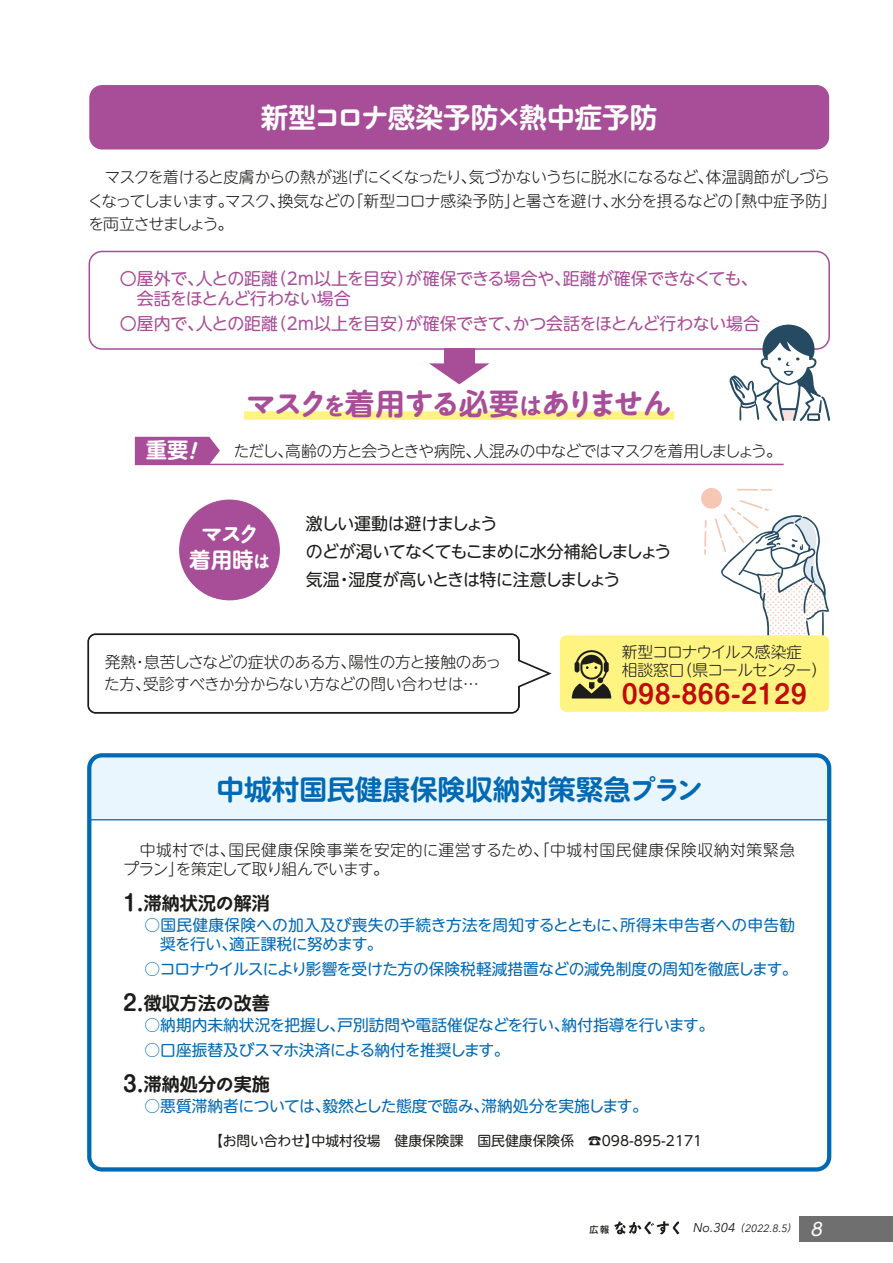
<style>
.page{position:relative;width:893px;height:1263px;background:#fff}
.page>*{position:absolute;margin:0;border:0;box-sizing:border-box;transform-origin:0 0}
.t1{font:700 29.7px "Maru Anti Std De";letter-spacing:-.12em;color:#a84d97}
.t2{font:700 27.6px "UD Shin M Go Pr 6 De";color:#0069b4}
.t3{font:700 27.6px "UD Shin M Go Pr 6 De";color:#fff}
.t4{font:700 25.5px "Maru Anti Std De";letter-spacing:.02em;color:#c00c0c}
.t5{font:700 21.75px "Maru Anti Std De";color:#1c1c1b}
.t6{font:700 21.45px "UD Shin M Go Pr 6 De";color:#fff}
.t7{font:700 21.45px "Maru Anti Std De";color:#fff}
.t8{font:700 21.3px "UD Shin M Go Pr 6 De";color:#fff}
.t9{font:700 18px "UD Shin M Go Pr 6 De";color:#1c1c1b}
.t10{font:italic 17.85px "UD Shin M Go Pr 6";color:#fff}
.t11{font:16.95px/20.2px "UD Shin M Go Pr 6";letter-spacing:-.025em;color:#a84d97}
.t12{font:16.95px "UD Shin M Go Pr 6";letter-spacing:-.055em;color:#1c1c1b}
.t13{font:16.95px "UD Shin M Go Pr 6";letter-spacing:-.05em;color:#a84d97}
.t14{font:300 15.75px/19.2px "UD Shin M Go Pr 6";letter-spacing:-.03em;color:#1c1c1b}
.t15{font:15.75px/19.2px "UD Shin M Go Pr 6";letter-spacing:-.01em;color:#0069b4}
.t16{font:15.75px "UD Shin M Go Pr 6";letter-spacing:-.03em;color:#0069b4}
.t17{font:300 15.75px/18.1px "UD Shin M Go Pr 6";letter-spacing:-.06em;color:#1c1c1b}
.t18{font:300 15.75px "UD Shin M Go Pr 6";letter-spacing:.04em;color:#1c1c1b}
.t19{font:15.75px "UD Shin M Go Pr 6";letter-spacing:-.035em;color:#0069b4}
.t20{font:300 15.75px/23.4px "UD Shin M Go Pr 6";letter-spacing:-.09em;color:#1c1c1b}
.t21{font:300 15.75px "UD Shin M Go Pr 6";letter-spacing:-.055em;color:#1c1c1b}
.t22{font:300 15.75px "UD Shin M Go Pr 6";color:#1c1c1b}
.t23{font:15.75px "UD Shin M Go Pr 6";letter-spacing:-.05em;color:#0069b4}
.t24{font:15.75px "UD Shin M Go Pr 6";letter-spacing:.015em;color:#0069b4}
.t25{font:300 15.75px "UD Shin M Go Pr 6";letter-spacing:-.01em;color:#1c1c1b}
.t26{font:300 15.75px "UD Shin M Go Pr 6";letter-spacing:.015em;color:#1c1c1b}
.t27{font:13.8px "UD Shin M Go Pr 6";color:#1c1c1b}
.t28{font:italic 12.75px "Avenir Next";color:#1c1c1b}
.t29{font:italic 10.65px "Avenir Next";color:#1c1c1b}
.t30{font:500 9px "UD Shin Go Pr 6";color:#1c1c1b}
.s1{font-family:"Maru Anti Std De"}
.s2{font-size:23.85px}
.s3{font-family:"UD Shin M Go Pr 6 De"}
.s4{font-family:"Maru Anti Std De";font-size:17.25px}
</style>
<div class="page">
<hr style="left:135px;top:464px;width:649px;height:1px;background:#a84d97">
<div style="left:701px;top:488px;width:21px;height:21px;background:#f7c6b4;border-radius:50%"></div>
<svg style="left:737px;top:489px;width:35px;height:2px"></svg>
<svg style="left:715px;top:500px;width:114px;height:136px"></svg>
<svg style="left:704px;top:520px;width:3px;height:35px"></svg>
<div style="left:89px;top:251px;width:741px;height:99px;border:2px solid #a84d97;border-radius:13px"></div>
<div style="left:89px;top:85px;width:740px;height:64px;background:#a84d97;border-radius:13px"></div>
<div style="left:244px;top:411px;width:430px;height:9px;background:#fff482"></div>
<div style="left:92px;top:758px;width:734px;height:61px;background:#eaf6fe"></div>
<div style="left:87px;top:753px;width:744px;height:418px;border:4px solid #0069b4;border-radius:13px"></div>
<hr style="left:89px;top:819px;width:740px;height:1px;background:#0069b4">
<div style="left:88px;top:633px;width:432px;height:80px;border:3px solid #1c1c1b;border-radius:6px"></div>
<div style="left:89px;top:635px;width:429px;height:77px;background:#fff;border-radius:6px"></div>
<svg style="left:518px;top:652px;width:34px;height:43px"></svg>
<div style="left:560px;top:635px;width:269px;height:77px;background:#fff482;border-radius:6px"></div>
<svg style="left:572px;top:650px;width:39px;height:48px"></svg>
<div style="left:444px;top:349px;width:30px;height:19px;background:#a84d97"></div>
<svg style="left:429px;top:363px;width:61px;height:21px"></svg>
<div style="left:179px;top:500px;width:101px;height:100px;background:#a84d97;border-radius:50%"></div>
<svg style="left:728px;top:325px;width:102px;height:96px"></svg>
<div style="left:799px;top:1216px;width:94px;height:26px;background:#6f6f6f"></div>
<svg style="left:614px;top:1221px;width:65px;height:13px"></svg>
<div style="left:135px;top:437px;width:85px;height:27px;background:#a84d97"></div>
<h2 class="t3" style="left:261px;top:94px;width:398px">新型<span class="s1">コロナ</span>感染予防×熱中症予防</h2>
<p class="t14" style="left:89px;top:167px;width:626px">　マスクを着けると皮膚からの熱が逃げにくくなったり気づかないうちに脱水になるなど、</p>
<p class="t26" style="left:706px;top:164px;width:126px">体温調節がしづら</p>
<p class="t14" style="left:461px;top:167px;width:17px">、</p>
<p class="t14" style="left:278px;top:190px;width:79px">換気などの</p>
<p class="t14" style="left:611px;top:190px;width:124px">水分を摂るなどの</p>
<p class="t22" style="left:348px;top:188px;width:174px">「新型コロナ感染予防」</p>
<p class="t14" style="left:725px;top:190px;width:113px">「熱中症予防「</p>
<p class="t14" style="left:511px;top:190px;width:108px">と暑さを避け、</p>
<p class="t20" style="left:88px;top:188px;width:147px">くなってしまいます。を両立させましょう。</p>
<p class="t14" style="left:225px;top:190px;width:62px">マスク、</p>
<p class="t11" style="left:406px;top:267px;width:167px">が確保できる場合や、</p>
<p class="t13" style="left:563px;top:264px;width:197px">距離が確保できなくても、</p>
<p class="t11" style="left:270px;top:267px;width:146px">（2ｍ以上を目安）</p>
<p class="t11" style="left:120px;top:267px;width:233px">〇屋外で、<br>　会話をほとんど行わない場合</p>
<p class="t11" style="left:196px;top:267px;width:84px">人との距離</p>
<p class="t11" style="left:406px;top:313px;width:117px">が確保できて、</p>
<p class="t11" style="left:513px;top:313px;width:249px">かつ会話をほとんど行わない場合</p>
<p class="t11" style="left:270px;top:313px;width:146px">（2ｍ以上を目安）</p>
<p class="t11" style="left:196px;top:313px;width:84px">人との距離</p>
<p class="t11" style="left:120px;top:313px;width:86px">〇屋内で、</p>
<h3 class="t8" style="left:146px;top:432px;width:44px">重要</h3>
<h1 class="t1" style="left:246px;top:381px;width:428px">マスク<span class="s2">を</span><span class="s3">着用</span>する<span class="s3">必要</span><span class="s2">は</span>ありません</h1>
<p class="t17" style="left:473px;top:441px;width:310px">人混みの中などではマスクを着用しましょう。</p>
<p class="t21" style="left:234px;top:438px;width:249px">ただし高齢の方と会うときや病院、</p>
<p class="t14" style="left:277px;top:441px;width:17px">、</p>
<h3 class="t7" style="left:201px;top:518px;width:60px">マスク</h3>
<h3 class="t6" style="left:189px;top:541px;width:83px">着用時<span class="s4">は</span></h3>
<p class="t12" style="left:306px;top:510px;width:193px">激しい運動は避けましょう</p>
<p class="t12" style="left:306px;top:537px;width:367px">のどが渇いてなくてもこまめに水分補給しましょう</p>
<p class="t12" style="left:348px;top:565px;width:273px">湿度が高いときは特に注意しましょう</p>
<p class="t12" style="left:306px;top:565px;width:36px">気温</p>
<p class="t12" style="left:336px;top:565px;width:19px">・</p>
<p class="t14" style="left:144px;top:651px;width:214px">息苦しさなどの症状のある方、</p>
<p class="t25" style="left:348px;top:649px;width:154px">陽性の方と接触のあっ</p>
<p class="t14" style="left:105px;top:651px;width:33px">発熱</p>
<p class="t14" style="left:132px;top:651px;width:17px">・</p>
<p class="t14" style="left:143px;top:674px;width:337px">受診すべきか分からない方などの問い合わせは...</p>
<p class="t14" style="left:104px;top:674px;width:48px">た方、</p>
<p class="t17" style="left:677px;top:642px;width:152px;text-indent:-55px">新型コロナウイルス感染症<br>（県コールセンター(</p>
<p class="t14" style="left:622px;top:659px;width:64px">相談窓口</p>
<h3 class="t4" style="left:622px;top:675px;width:187px">098-866-2129</h3>
<h2 class="t2" style="left:217px;top:766px;width:489px">中城村国民健康保険収納対策緊急<span class="s1">プラン</span></h2>
<p class="t18" style="left:228px;top:837px;width:568px">国民健康保険事業を安定的に運営するため、「中城村国民健康保険収納対策緊急</p>
<p class="t14" style="left:176px;top:839px;width:215px;text-indent:-53px">　中城村では、<br>を策定して取り組んでいます。</p>
<p class="t14" style="left:123px;top:859px;width:63px">プラン」</p>
<h3 class="t5" style="left:123px;top:886px;width:22px">1.</h3>
<p class="t9" style="left:144px;top:888px;width:127px">滞納状況<span class="s1">の</span>解消</p>
<p class="t15" style="left:229px;top:915px;width:400px;text-indent:-85px">○国民健康保険への加入及び喪失の手続き方法を周知するとともに、適正課税に努めます。</p>
<p class="t24" style="left:620px;top:912px;width:177px">所得未申告者への申告勧</p>
<p class="t15" style="left:160px;top:934px;width:78px">奨を行い、</p>
<p class="t16" style="left:145px;top:956px;width:655px">○コロナウイルスにより影響を受けた方の保険税軽減措置などの減免制度の周知を徹底します。</p>
<h3 class="t5" style="left:123px;top:986px;width:22px">2.</h3>
<p class="t9" style="left:144px;top:988px;width:127px">徴収方法<span class="s1">の</span>改善</p>
<p class="t15" style="left:337px;top:1015px;width:233px">戸別訪問や電話催促などを行い、</p>
<p class="t15" style="left:145px;top:1015px;width:202px">○納期内未納状況を把握し、</p>
<p class="t19" style="left:145px;top:1037px;width:366px">○口座振替及びスマホ決済による納付を推奨します。</p>
<p class="t19" style="left:562px;top:1012px;width:154px">納付指導を行います。</p>
<h3 class="t5" style="left:123px;top:1067px;width:22px">3.</h3>
<p class="t9" style="left:144px;top:1069px;width:127px">滞納処分<span class="s1">の</span>実施</p>
<p class="t23" style="left:481px;top:1093px;width:168px">滞納処分を実施します。</p>
<p class="t15" style="left:145px;top:1096px;width:187px">○悪質滞納者については、</p>
<p class="t15" style="left:323px;top:1096px;width:168px">毅然とした態度で臨み、</p>
<p class="t27" style="left:209px;top:1130px;width:111px">【お問い合わせ】</p>
<p class="t27" style="left:312px;top:1130px;width:264px">中城村役場　健康保険課　国民健康保険係</p>
<p class="t27" style="left:588px;top:1130px;width:116px">☎098-895-2171</p>
<p class="t30" style="left:589px;top:1222px;width:21px">広報</p>
<p class="t28" style="left:693px;top:1217px;width:44px">No.304</p>
<p class="t29" style="left:742px;top:1219px;width:50px">)2022.8.5(</p>
<p class="t10" style="left:810px;top:1214px;width:18px">8</p>
</div>
